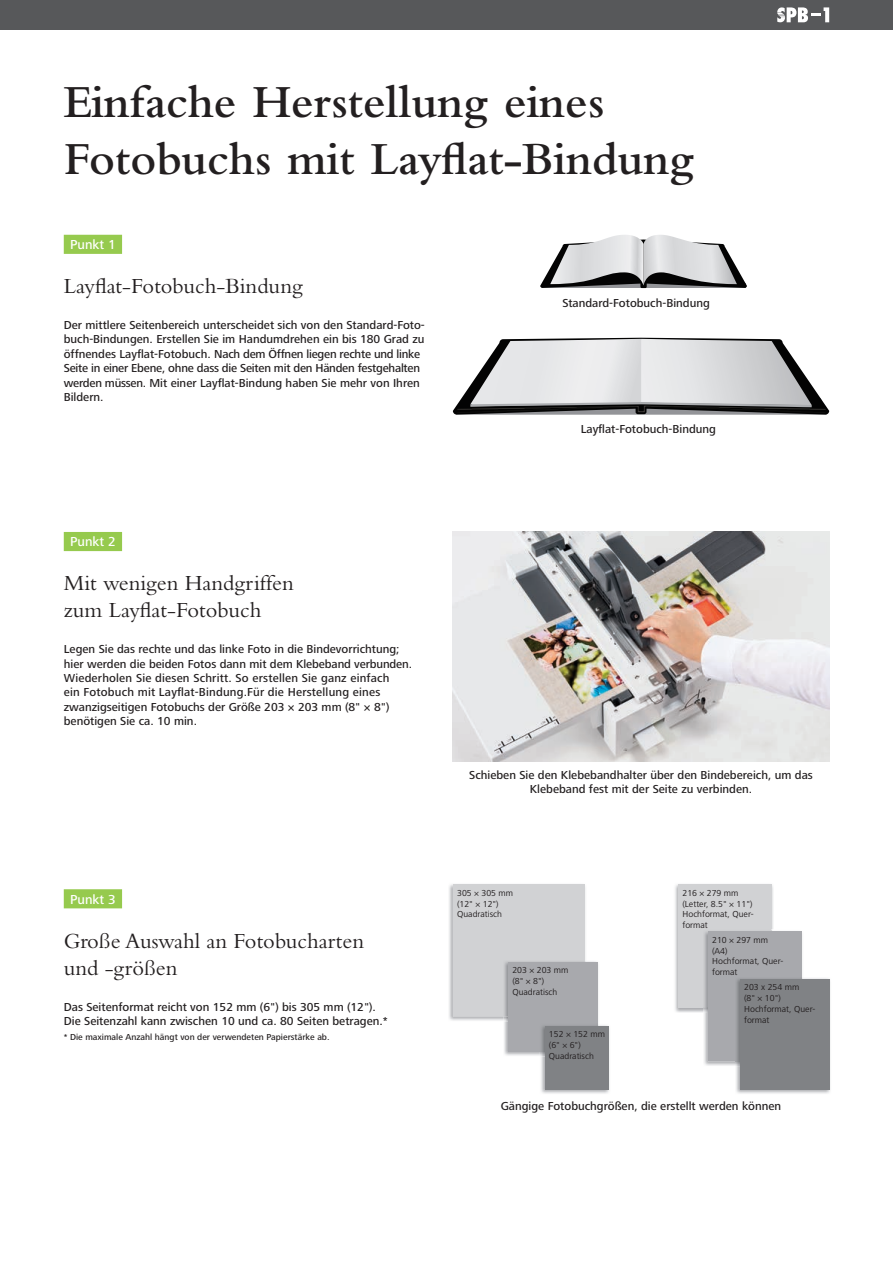
<style>
.page{position:relative;width:893px;height:1263px;background:#fff}
.page>*{position:absolute;margin:0;border:0;box-sizing:border-box;transform-origin:0 0}
.t1{font:600 48px/57.6px "Bembo";color:#231f20}
.t2{font:22.5px/27px "Bembo";color:#231f20}
.t3{font:500 13.5px "Frutiger Next LT";color:#fff}
.t4{font:500 12px/14.4px "Frutiger Next LT";color:#231f20}
.t5{font:9px/10.8px "Frutiger Next LT";color:#231f20}
.t6{font:500 9px "Frutiger Next LT";color:#231f20}
</style>
<div class="page">
<div style="left:64px;top:889px;width:58px;height:19px;background:#96ca4e"></div>
<img style="left:449px;top:884px;width:137px;height:137px">
<div style="left:453px;top:884px;width:132px;height:132px;background:#d1d2d4"></div>
<img style="left:504px;top:961px;width:95px;height:95px">
<img style="left:504px;top:961px;width:81px;height:55px">
<div style="left:508px;top:962px;width:89px;height:89px;background:#a8a9ad"></div>
<img style="left:541px;top:1025px;width:69px;height:69px">
<img style="left:540px;top:1024px;width:59px;height:32px">
<img style="left:540px;top:1024px;width:57px;height:27px">
<div style="left:545px;top:1026px;width:63px;height:63px;background:#808285"></div>
<img style="left:675px;top:884px;width:98px;height:129px">
<div style="left:678px;top:884px;width:94px;height:124px;background:#d1d2d4"></div>
<img style="left:801px;top:931px;width:1px;height:46px">
<img style="left:704px;top:1013px;width:31px;height:53px">
<svg style="left:703px;top:1008px;width:5px;height:5px"></svg>
<img style="left:704px;top:932px;width:4px;height:76px">
<div style="left:708px;top:931px;width:93px;height:130px;background:#a8a9ad"></div>
<img style="left:736px;top:978px;width:95px;height:116px">
<img style="left:736px;top:978px;width:65px;height:83px">
<div style="left:740px;top:979px;width:89px;height:110px;background:#808285"></div>
<div style="left:0;top:0;width:893px;height:30px;background:#57585a"></div>
<svg style="left:777px;top:7px;width:52px;height:15px"></svg>
<img style="left:453px;top:532px;width:376px;height:229px">
<div style="left:64px;top:532px;width:58px;height:19px;background:#96ca4e"></div>
<svg style="left:453px;top:338px;width:376px;height:77px;background:#cfd0d1"></svg>
<img style="left:457px;top:405px;width:369px;height:8px">
<img style="left:547px;top:405px;width:188px;height:7px">
<div style="left:64px;top:235px;width:58px;height:19px;background:#96ca4e"></div>
<svg style="left:540px;top:235px;width:207px;height:53px"></svg>
<img style="left:542px;top:281px;width:99px;height:5px">
<img style="left:646px;top:281px;width:98px;height:5px">
<h1 class="t1" style="left:64px;top:73px;width:632px">Einfache Herstellung eines<br>Fotobuchs mit Layflat-Bindung</h1>
<p class="t3" style="left:70px;top:237px;width:47px">Punkt 1</p>
<h2 class="t2" style="left:64px;top:272px;width:240px">Layflat-Fotobuch-Bindung</h2>
<p class="t4" style="left:64px;top:318px;width:363px">Der mittlere Seitenbereich unterscheidet sich von den Standard-Foto&shy;buch-Bindungen. Erstellen Sie im Handumdrehen ein bis 180 Grad zu öffnendes Layflat-Fotobuch. Nach dem Öffnen liegen rechte und linke Seite in einer Ebene, ohne dass die Seiten mit den Händen festgehalten werden müssen. Mit einer Layflat-Bindung haben Sie mehr von Ihren Bildern.</p>
<p class="t4" style="left:562px;top:296px;width:149px">Standard-Fotobuch-Bindung</p>
<p class="t4" style="left:581px;top:422px;width:137px">Layflat-Fotobuch-Bindung</p>
<p class="t3" style="left:70px;top:534px;width:47px">Punkt 2</p>
<h2 class="t2" style="left:64px;top:569px;width:231px">Mit wenigen Handgriffen zum Layflat-Fotobuch</h2>
<p class="t4" style="left:64px;top:642px;width:350px">Legen Sie das rechte und das linke Foto in die Bindevorrichtung; hier werden die beiden Fotos dann mit dem Klebeband verbunden.<br>Wiederholen Sie diesen Schritt. So erstellen Sie ganz einfach<br>ein Fotobuch mit Layflat-Bindung.Für die Herstellung eines zwanzigseitigen Fotobuchs der Größe 203 × 203 mm (8" × 8") benötigen Sie ca. 10 min.</p>
<p class="t3" style="left:70px;top:891px;width:47px">Punkt 3</p>
<h2 class="t2" style="left:64px;top:926px;width:302px">Große Auswahl an Fotobucharten und -größen</h2>
<p class="t4" style="left:64px;top:999px;width:326px">Das Seitenformat reicht von 152 mm (6") bis 305 mm (12").<br>Die Seitenzahl kann zwischen 10 und ca. 80 Seiten betragen.*</p>
<p class="t6" style="left:64px;top:1032px;width:267px">* Die maximale Anzahl hängt von der verwendeten Papierstärke ab.</p>
<p class="t4" style="left:469px;top:768px;width:345px;text-align:center">Schieben Sie den Klebebandhalter über den Bindebereich, um das<br>Klebeband fest mit der Seite zu verbinden.</p>
<p class="t5" style="left:457px;top:887px;width:58px">305 × 305 mm (12" × 12")<br>Quadratisch</p>
<p class="t5" style="left:512px;top:965px;width:58px">203 × 203 mm (8" × 8")<br>Quadratisch</p>
<p class="t5" style="left:549px;top:1028px;width:58px">152 × 152 mm (6" × 6")<br>Quadratisch</p>
<p class="t5" style="left:682px;top:887px;width:73px">216 × 279 mm (Letter, 8.5" × 11")<br>Hochformat, Quer&shy;format</p>
<p class="t5" style="left:712px;top:934px;width:73px">210 × 297 mm (A4)<br>Hochformat, Quer&shy;format</p>
<p class="t5" style="left:744px;top:982px;width:73px">203 x 254 mm<br>(8" × 10")<br>Hochformat, Quer&shy;format</p>
<p class="t4" style="left:501px;top:1099px;width:282px">Gängige Fotobuchgrößen, die erstellt werden können</p>
</div>
